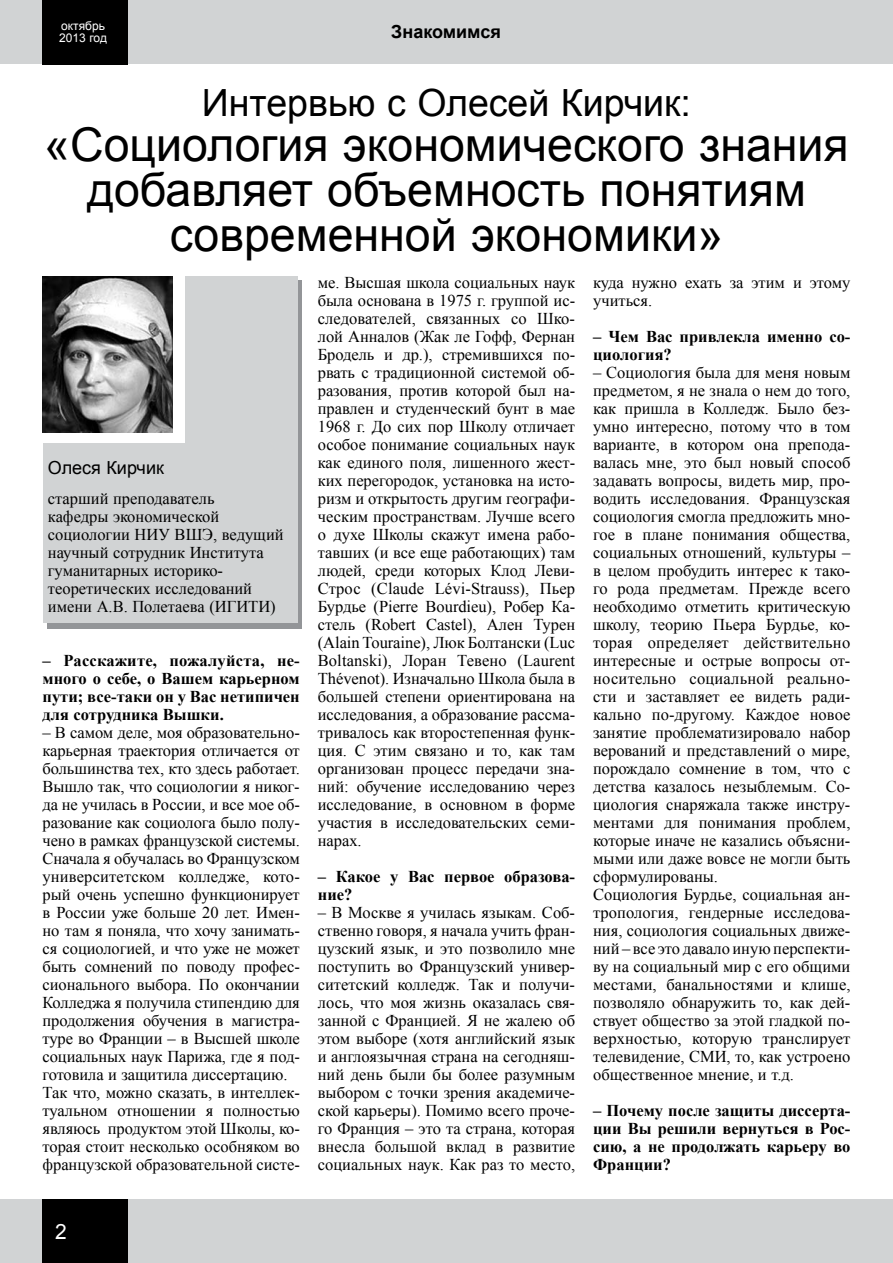
<style>
.page{position:relative;width:893px;height:1263px;background:#fff}
.page>*{position:absolute;margin:0;border:0;box-sizing:border-box;transform-origin:0 0}
.t1{font:46.5px/45px "Arial";color:#000;text-align:center}
.t2{font:37.5px "Arial";color:#000}
.t3{font:21px "Arial";color:#fff}
.t4{font:18px "Arial";color:#000}
.t5{font:700 18px "Arial";color:#000}
.t6{font:16.5px/18px "Times New Roman";color:#000}
.t7{font:700 16.5px/18px "Times New Roman";color:#000;text-align:justify}
.t8{font:12px/12px "Arial";color:#fff}
</style>
<div class="page">
<div style="left:0;top:0;width:893px;height:64px;background:#d1d3d4"></div>
<div style="left:0;top:1199px;width:893px;height:64px;background:#d1d3d4"></div>
<div style="left:42px;top:0;width:85px;height:64px;background:#000"></div>
<div style="left:42px;top:1200px;width:85px;height:63px;background:#000"></div>
<div style="left:189px;top:280px;width:113px;height:179px;background:#939598"></div>
<div style="left:47px;top:448px;width:255px;height:180px;background:#939598"></div>
<div style="left:185px;top:276px;width:113px;height:178px;background:#d1d3d4"></div>
<img style="left:43px;top:276px;width:130px;height:157px">
<div style="left:43px;top:444px;width:255px;height:179px;background:#d1d3d4"></div>
<p class="t8" style="left:59px;top:20px;width:49px">октябрь<br>2013 год</p>
<p class="t5" style="left:391px;top:20px;width:111px">Знакомимся</p>
<h2 class="t2" style="left:202px;top:78px;width:491px">Интервью с Олесей Кирчик:</h2>
<h1 class="t1" style="left:44px;top:122px;width:806px">«Социология экономического знания добавляет объемность понятиям современной экономики»</h1>
<p class="t4" style="left:48px;top:456px;width:118px">Олеся Кирчик</p>
<p class="t6" style="left:48px;top:489px;width:237px">старший преподаватель<br>кафедры экономической социологии НИУ ВШЭ, ведущий научный сотрудник Института гуманитарных историко&shy;теоретических исследований имени А.В. Полетаева (ИГИТИ)</p>
<p class="t7" style="left:43px;top:651px;width:259px">– Расскажите, пожалуйста, не&shy;много о себе, о Вашем карьерном пути; все-таки он у Вас нетипичен для сотрудника Вышки.</p>
<p class="t6" style="left:43px;top:723px;width:259px">– В самом деле, моя образовательно&shy;карьерная траектория отличается от большинства тех, кто здесь работает.<br>Вышло так, что социологии я никог&shy;да не училась в России, и все мое об&shy;разование как социолога было полу&shy;чено в рамках французской системы.<br>Сначала я обучалась во Французском университетском колледже, кото&shy;рый очень успешно функционирует в России уже больше 20 лет. Имен&shy;но там я поняла, что хочу занимать&shy;ся социологией, и что уже не может быть сомнений по поводу профес&shy;сионального выбора. По окончании Колледжа я получила стипендию для продолжения обучения в магистра&shy;туре во Франции – в Высшей школе социальных наук Парижа, где я под&shy;готовила и защитила диссертацию.<br>Так что, можно сказать, в интеллек&shy;туальном отношении я полностью являюсь продуктом этой Школы, ко&shy;торая стоит несколько особняком во французской образовательной систе-</p>
<p class="t6" style="left:318px;top:273px;width:259px;text-align:justify">ме. Высшая школа социальных наук была основана в 1975 г. группой ис&shy;следователей, связанных со Шко&shy;лой Анналов (Жак ле Гофф, Фернан Бродель и др.), стремившихся по&shy;рвать с традиционной системой об&shy;разования, против которой был на&shy;правлен и студенческий бунт в мае 1968 г. До сих пор Школу отличает особое понимание социальных наук как единого поля, лишенного жест&shy;ких перегородок, установка на исто&shy;ризм и открытость другим географи&shy;ческим пространствам. Лучше всего о духе Школы скажут имена рабо&shy;тавших (и все еще работающих) там людей, среди которых Клод Леви-Строс (Claude Lévi-Strauss), Пьер Бурдье (Pierre Bourdieu), Робер Ка&shy;стель (Robert Castel), Ален Турен (Alain Touraine), Люк Болтански (Luc Boltanski), Лоран Тевено (Laurent Thévenot). Изначально Школа была в большей степени ориентирована на исследования, а образование рассма&shy;тривалось как второстепенная функ&shy;ция. С этим связано и то, как там организован процесс передачи зна&shy;ний: обучение исследованию через исследование, в основном в форме участия в исследовательских семи&shy;нарах.</p>
<p class="t7" style="left:318px;top:867px;width:259px">– Какое у Вас первое образова&shy;ние?</p>
<p class="t6" style="left:318px;top:903px;width:259px;text-align:justify">– В Москве я училась языкам. Соб&shy;ственно говоря, я начала учить фран&shy;цузский язык, и это позволило мне поступить во Французский универ&shy;ситетский колледж. Так и получи&shy;лось, что моя жизнь оказалась свя&shy;занной с Францией. Я не жалею об этом выборе (хотя английский язык и англоязычная страна на сегодняш&shy;ний день были бы более разумным выбором с точки зрения академиче&shy;ской карьеры). Помимо всего проче&shy;го Франция – это та страна, которая внесла большой вклад в развитие социальных наук. Как раз то место,</p>
<p class="t6" style="left:593px;top:273px;width:259px">куда нужно ехать за этим и этому учиться.</p>
<p class="t7" style="left:593px;top:327px;width:259px">– Чем Вас привлекла именно со&shy;циология?</p>
<p class="t6" style="left:593px;top:363px;width:259px">– Социология была для меня новым предметом, я не знала о нем до того, как пришла в Колледж. Было без&shy;умно интересно, потому что в том варианте, в котором она препода&shy;валась мне, это был новый способ задавать вопросы, видеть мир, про&shy;водить исследования. Французская социология смогла предложить мно&shy;гое в плане понимания общества, социальных отношений, культуры – в целом пробудить интерес к тако&shy;го рода предметам. Прежде всего необходимо отметить критическую школу, теорию Пьера Бурдье, ко&shy;торая определяет действительно интересные и острые вопросы от&shy;носительно социальной реально&shy;сти и заставляет ее видеть ради&shy;кально по-другому. Каждое новое занятие проблематизировало набор верований и представлений о мире, порождало сомнение в том, что с детства казалось незыблемым. Со&shy;циология снаряжала также инстру&shy;ментами для понимания проблем, которые иначе не казались объясни&shy;мыми или даже вовсе не могли быть сформулированы.<br>Социология Бурдье, социальная ан&shy;тропология, гендерные исследова&shy;ния, социология социальных движе&shy;ний – все это давало иную перспекти&shy;ву на социальный мир с его общими местами, банальностями и клише, позволяло обнаружить то, как дей&shy;ствует общество за этой гладкой по&shy;верхностью, которую транслирует телевидение, СМИ, то, как устроено общественное мнение, и т.д.</p>
<p class="t7" style="left:593px;top:1101px;width:259px">– Почему после защиты диссерта&shy;ции Вы решили вернуться в Рос&shy;сию, а не продолжать карьеру во Франции?</p>
<p class="t3" style="left:55px;top:1218px;width:13px">2</p>
</div>
